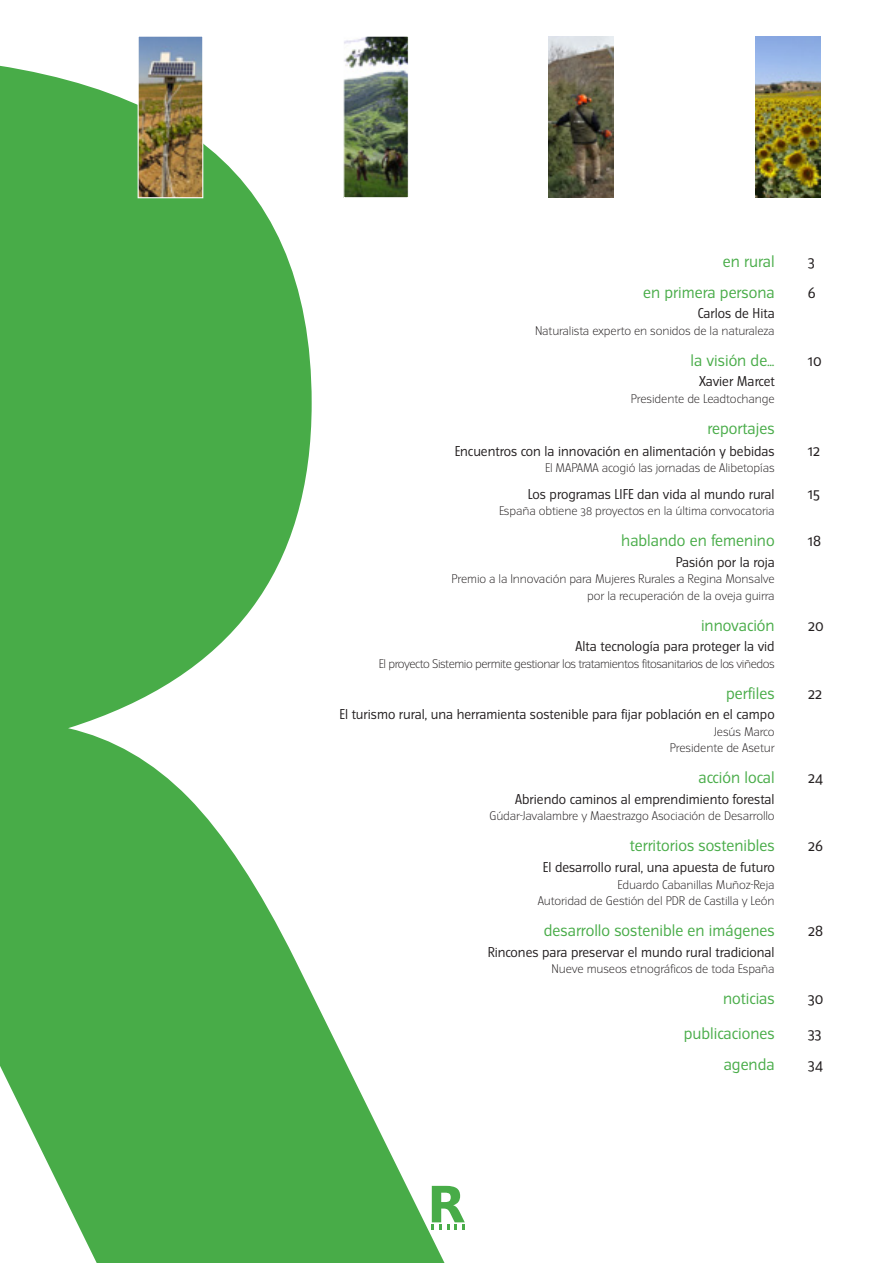
<style>
.page{position:relative;width:893px;height:1263px;background:#fff}
.page>*{position:absolute;margin:0;border:0;box-sizing:border-box;transform-origin:0 0}
.t1{font:700 50.1px "DejaVu Sans";color:#48ac48}
.t2{font:15px "Turmino";color:#48ac48}
.t3{font:15px "Turmino";letter-spacing:-.01em;color:#231f20}
.t4{font:12.75px "Turmino";color:#231f20}
.t5{font:300 11.25px "Turmino";letter-spacing:-.01em;color:#231f20}
.t6{font:300 11.25px "Turmino";letter-spacing:-.04em;color:#231f20}
</style>
<div class="page">
<svg style="left:0;top:65px;width:465px;height:1198px;fill:#48ac48"></svg>
<img style="left:755px;top:36px;width:65px;height:162px">
<img style="left:549px;top:36px;width:64px;height:162px">
<img style="left:140px;top:38px;width:61px;height:158px">
<div style="left:138px;top:36px;width:65px;height:162px;border:1px solid #fff"></div>
<img style="left:345px;top:38px;width:62px;height:158px">
<div style="left:343px;top:36px;width:66px;height:162px;border:1px solid #fff"></div>
<p class="t2" style="left:723px;top:252px;width:53px">en rural</p>
<p class="t3" style="left:808px;top:252px;width:9px">3</p>
<p class="t2" style="left:643px;top:283px;width:133px">en primera persona</p>
<p class="t3" style="left:808px;top:283px;width:10px">6</p>
<p class="t4" style="left:698px;top:306px;width:79px">Carlos de Hita</p>
<p class="t5" style="left:535px;top:324px;width:241px">Naturalista experto en sonidos de la naturaleza</p>
<p class="t2" style="left:691px;top:351px;width:86px">la visión de…</p>
<p class="t3" style="left:808px;top:351px;width:15px">10</p>
<p class="t4" style="left:699px;top:374px;width:77px">Xavier Marcet</p>
<p class="t5" style="left:631px;top:392px;width:145px">Presidente de Leadtochange</p>
<p class="t2" style="left:707px;top:419px;width:69px">reportajes</p>
<p class="t4" style="left:455px;top:443px;width:321px">Encuentros con la innovación en alimentación y bebidas</p>
<p class="t3" style="left:808px;top:441px;width:14px">12</p>
<p class="t5" style="left:545px;top:462px;width:231px">El MAPAMA acogió las jornadas de Alibetopías</p>
<p class="t4" style="left:528px;top:486px;width:248px">Los programas LIFE dan vida al mundo rural</p>
<p class="t3" style="left:808px;top:484px;width:14px">15</p>
<p class="t5" style="left:499px;top:505px;width:277px">España obtiene 38 proyectos en la última convocatoria</p>
<p class="t2" style="left:621px;top:532px;width:155px">hablando en femenino</p>
<p class="t3" style="left:808px;top:532px;width:15px">18</p>
<p class="t4" style="left:676px;top:554px;width:100px">Pasión por la roja</p>
<p class="t5" style="left:451px;top:573px;width:325px">Premio a la Innovación para Mujeres Rurales a Regina Monsalve</p>
<p class="t5" style="left:587px;top:589px;width:189px">por la recuperación de la oveja guirra</p>
<p class="t2" style="left:701px;top:616px;width:75px">innovación</p>
<p class="t3" style="left:808px;top:616px;width:17px">20</p>
<p class="t4" style="left:576px;top:639px;width:201px">Alta tecnología para proteger la vid</p>
<p class="t6" style="left:379px;top:657px;width:397px">El proyecto Sistemio permite gestionar los tratamientos fitosanitarios de los viñedos</p>
<p class="t2" style="left:726px;top:684px;width:50px">perfiles</p>
<p class="t3" style="left:808px;top:684px;width:16px">22</p>
<p class="t4" style="left:340px;top:707px;width:437px">El turismo rural, una herramienta sostenible para fijar población en el campo</p>
<p class="t5" style="left:714px;top:725px;width:62px">Jesús Marco</p>
<p class="t5" style="left:670px;top:742px;width:106px">Presidente de Asetur</p>
<p class="t2" style="left:698px;top:769px;width:78px">acción local</p>
<p class="t3" style="left:808px;top:769px;width:16px">24</p>
<p class="t4" style="left:515px;top:791px;width:261px">Abriendo caminos al emprendimiento forestal</p>
<p class="t5" style="left:489px;top:810px;width:287px">Gúdar-Javalambre y Maestrazgo Asociación de Desarrollo</p>
<p class="t2" style="left:630px;top:837px;width:146px">territorios sostenibles</p>
<p class="t3" style="left:808px;top:837px;width:17px">26</p>
<p class="t4" style="left:543px;top:859px;width:233px">El desarrollo rural, una apuesta de futuro</p>
<p class="t5" style="left:618px;top:878px;width:159px">Eduardo Cabanillas Muñoz-Reja</p>
<p class="t5" style="left:538px;top:894px;width:238px">Autoridad de Gestión del PDR de Castilla y León</p>
<p class="t2" style="left:544px;top:921px;width:232px">desarrollo sostenible en imágenes</p>
<p class="t3" style="left:808px;top:921px;width:17px">28</p>
<p class="t4" style="left:488px;top:944px;width:288px">Rincones para preservar el mundo rural tradicional</p>
<p class="t5" style="left:551px;top:962px;width:225px">Nueve museos etnográficos de toda España</p>
<p class="t2" style="left:723px;top:989px;width:53px">noticias</p>
<p class="t3" style="left:808px;top:989px;width:17px">30</p>
<p class="t2" style="left:684px;top:1024px;width:92px">publicaciones</p>
<p class="t3" style="left:808px;top:1024px;width:15px">33</p>
<p class="t2" style="left:724px;top:1055px;width:52px">agenda</p>
<p class="t3" style="left:808px;top:1055px;width:16px">34</p>
<p class="t1" style="left:427px;top:1163px;width:40px">R</p>
</div>
